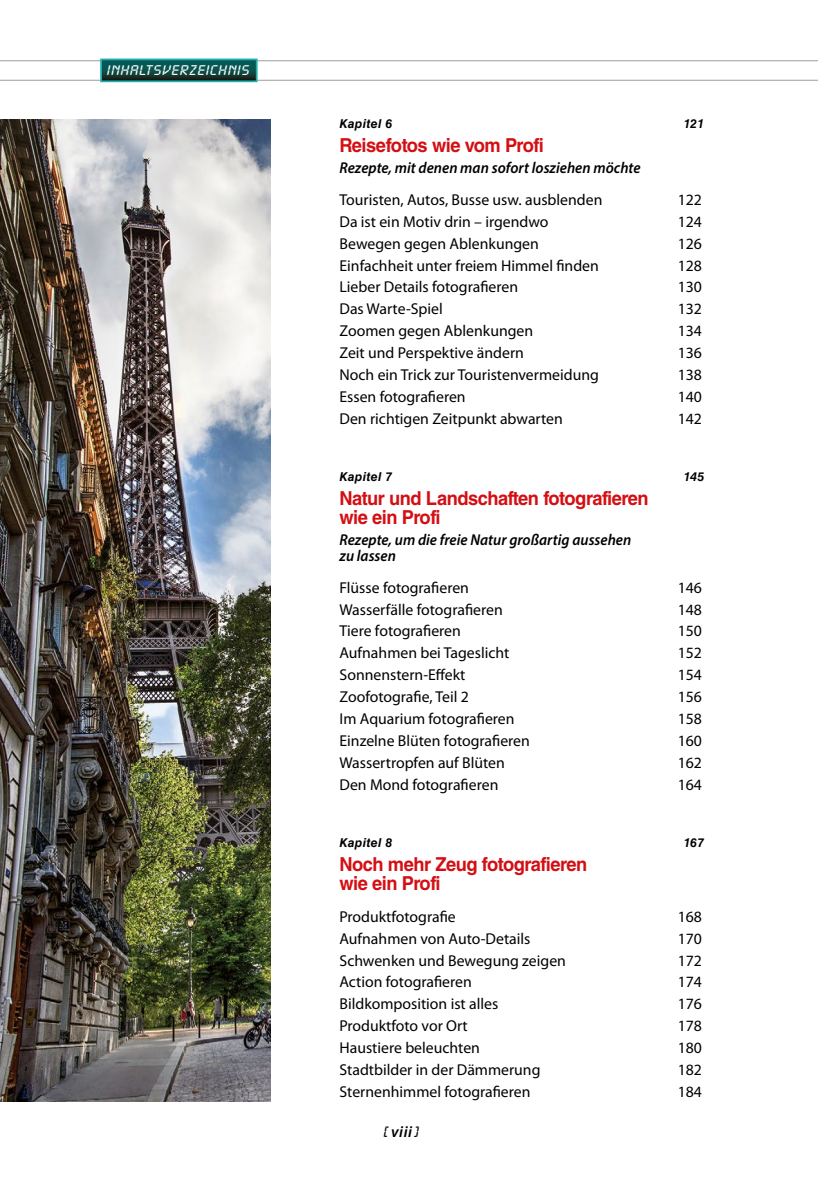
<style>
.page{position:relative;width:819px;height:1191px;background:#fff}
.page>*{position:absolute;margin:0;border:0;box-sizing:border-box;transform-origin:0 0}
.t1{font:700 19.25px/19.2px "Helvetica LT Std";letter-spacing:-.025em;color:#d40f14;scale:.95 1}
.t2{font:15.75px "Myriad Pro";color:#000}
.t3{font:italic 600 15.75px/15.8px "Myriad Pro";color:#000;scale:.95 1}
.t4{font:italic 600 15.75px "Myriad Pro";color:#000}
.t5{font:14.7px "Lcd Plain";letter-spacing:.045em;color:#fff;scale:1.19 1}
.t6{font:italic 700 12.25px "Helvetica LT Std";letter-spacing:.03em;color:#000}
.s1{font-family:"Lcd Plain";font-weight:400;font-style:normal}
</style>
<div class="page">
<hr style="left:0;top:60px;width:817px;height:1px;background:#9c9d9d">
<hr style="left:0;top:80px;width:817px;height:1px;background:#9c9d9d">
<svg style="left:103px;top:62px;width:151px;height:17px;background:#0c4844"></svg>
<div style="left:100px;top:59px;width:157px;height:23px;border:2px solid #21aeb1"></div>
<img style="left:0;top:119px;width:270px;height:982px">
<p class="t5" style="left:107px;top:61px;width:121px">INHALTSVERZEICHNIS</p>
<p class="t6" style="left:339px;top:116px;width:54px">Kapitel 6</p>
<p class="t6" style="left:683px;top:116px;width:22px">121</p>
<p class="t1" style="left:339px;top:136px;width:216px">Reisefotos wie vom Profi</p>
<p class="t3" style="left:339px;top:160px;width:318px">Rezepte, mit denen man sofort losziehen möchte</p>
<p class="t2" style="left:339px;top:190px;width:264px">Touristen, Autos, Busse usw. ausblenden</p>
<p class="t2" style="left:677px;top:190px;width:26px">122</p>
<p class="t2" style="left:339px;top:212px;width:210px">Da ist ein Motiv drin – irgendwo</p>
<p class="t2" style="left:677px;top:212px;width:26px">124</p>
<p class="t2" style="left:339px;top:234px;width:201px">Bewegen gegen Ablenkungen</p>
<p class="t2" style="left:677px;top:234px;width:26px">126</p>
<p class="t2" style="left:339px;top:255px;width:261px">Einfachheit unter freiem Himmel finden</p>
<p class="t2" style="left:677px;top:255px;width:26px">128</p>
<p class="t2" style="left:339px;top:277px;width:180px">Lieber Details fotografieren</p>
<p class="t2" style="left:677px;top:277px;width:26px">130</p>
<p class="t2" style="left:339px;top:299px;width:105px">Das Warte-Spiel</p>
<p class="t2" style="left:677px;top:299px;width:26px">132</p>
<p class="t2" style="left:339px;top:321px;width:195px">Zoomen gegen Ablenkungen</p>
<p class="t2" style="left:677px;top:321px;width:26px">134</p>
<p class="t2" style="left:339px;top:343px;width:186px">Zeit und Perspektive ändern</p>
<p class="t2" style="left:677px;top:343px;width:26px">136</p>
<p class="t2" style="left:339px;top:365px;width:261px">Noch ein Trick zur Touristenvermeidung</p>
<p class="t2" style="left:677px;top:365px;width:26px">138</p>
<p class="t2" style="left:339px;top:387px;width:128px">Essen fotografieren</p>
<p class="t2" style="left:677px;top:387px;width:26px">140</p>
<p class="t2" style="left:339px;top:409px;width:225px">Den richtigen Zeitpunkt abwarten</p>
<p class="t2" style="left:677px;top:409px;width:26px">142</p>
<p class="t6" style="left:339px;top:469px;width:54px">Kapitel 7</p>
<p class="t6" style="left:683px;top:469px;width:22px">145</p>
<p class="t1" style="left:339px;top:488px;width:327px">Natur und Landschaften fotografieren wie ein Profi</p>
<p class="t3" style="left:339px;top:532px;width:309px">Rezepte, um die freie Natur großartig aussehen zu lassen</p>
<p class="t2" style="left:339px;top:577px;width:131px">Flüsse fotografieren</p>
<p class="t2" style="left:677px;top:577px;width:26px">146</p>
<p class="t2" style="left:339px;top:599px;width:165px">Wasserfälle fotografieren</p>
<p class="t2" style="left:677px;top:599px;width:26px">148</p>
<p class="t2" style="left:339px;top:621px;width:123px">Tiere fotografieren</p>
<p class="t2" style="left:677px;top:621px;width:26px">150</p>
<p class="t2" style="left:339px;top:643px;width:171px">Aufnahmen bei Tageslicht</p>
<p class="t2" style="left:677px;top:643px;width:26px">152</p>
<p class="t2" style="left:339px;top:665px;width:127px">Sonnenstern-Effekt</p>
<p class="t2" style="left:677px;top:665px;width:26px">154</p>
<p class="t2" style="left:339px;top:687px;width:131px">Zoofotografie, Teil 2</p>
<p class="t2" style="left:677px;top:687px;width:26px">156</p>
<p class="t2" style="left:339px;top:709px;width:176px">Im Aquarium fotografieren</p>
<p class="t2" style="left:677px;top:709px;width:26px">158</p>
<p class="t2" style="left:339px;top:731px;width:192px">Einzelne Blüten fotografieren</p>
<p class="t2" style="left:677px;top:731px;width:26px">160</p>
<p class="t2" style="left:339px;top:752px;width:167px">Wassertropfen auf Blüten</p>
<p class="t2" style="left:677px;top:752px;width:26px">162</p>
<p class="t2" style="left:339px;top:774px;width:160px">Den Mond fotografieren</p>
<p class="t2" style="left:677px;top:774px;width:26px">164</p>
<p class="t6" style="left:339px;top:834px;width:54px">Kapitel 8</p>
<p class="t6" style="left:683px;top:834px;width:22px">167</p>
<p class="t1" style="left:339px;top:854px;width:262px">Noch mehr Zeug fotografieren wie ein Profi</p>
<p class="t2" style="left:339px;top:906px;width:118px">Produktfotografie</p>
<p class="t2" style="left:677px;top:906px;width:26px">168</p>
<p class="t2" style="left:339px;top:928px;width:192px">Aufnahmen von Auto-Details</p>
<p class="t2" style="left:677px;top:928px;width:26px">170</p>
<p class="t2" style="left:339px;top:950px;width:228px">Schwenken und Bewegung zeigen</p>
<p class="t2" style="left:677px;top:950px;width:26px">172</p>
<p class="t2" style="left:339px;top:972px;width:134px">Action fotografieren</p>
<p class="t2" style="left:677px;top:972px;width:26px">174</p>
<p class="t2" style="left:339px;top:994px;width:160px">Bildkomposition ist alles</p>
<p class="t2" style="left:677px;top:994px;width:26px">176</p>
<p class="t2" style="left:339px;top:1016px;width:130px">Produktfoto vor Ort</p>
<p class="t2" style="left:677px;top:1016px;width:26px">178</p>
<p class="t2" style="left:339px;top:1038px;width:142px">Haustiere beleuchten</p>
<p class="t2" style="left:677px;top:1038px;width:26px">180</p>
<p class="t2" style="left:339px;top:1060px;width:202px">Stadtbilder in der Dämmerung</p>
<p class="t2" style="left:677px;top:1060px;width:26px">182</p>
<p class="t2" style="left:339px;top:1081px;width:192px">Sternenhimmel fotografieren</p>
<p class="t2" style="left:677px;top:1081px;width:26px">184</p>
<p class="t4" style="left:384px;top:1121px;width:37px"><span class="s1">[</span> viii <span class="s1">]</span></p>
</div>
